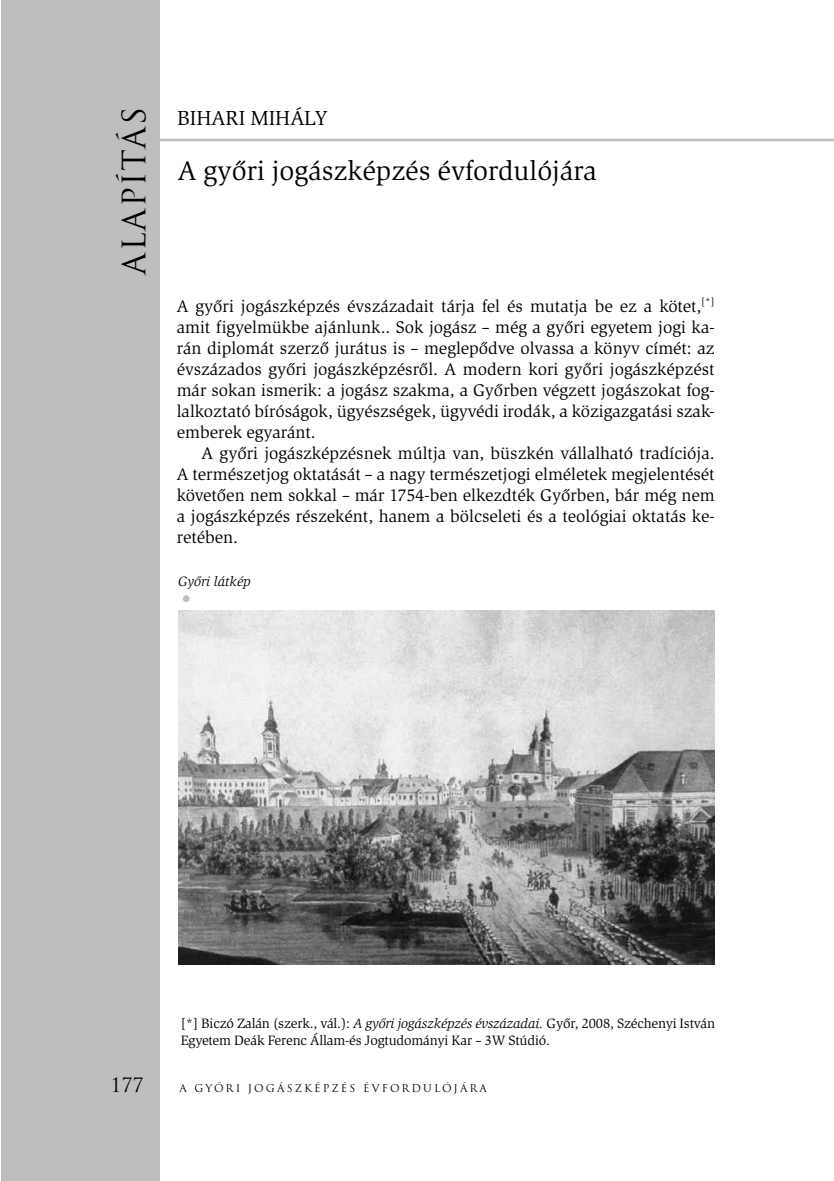
<style>
.page{position:relative;width:834px;height:1181px;background:#fff}
.page>*{position:absolute;margin:0;border:0;box-sizing:border-box;transform-origin:0 0}
.t1{font:31.5px "Trajan Pro";color:#000}
.t2{font:28px "Slimbach HU";color:#000}
.t3{font:italic 24.5px "Slimbach HU";color:#bcbec0}
.t4{font:21px "Slimbach HU";color:#000}
.t5{font:19.25px "Trajan Pro";color:#000}
.t6{font:17.5px/21px "Slimbach HU";color:#000}
.t7{font:14px/16.8px "Slimbach HU";letter-spacing:-.01em;color:#000}
.t8{font:italic 14px "Slimbach HU";color:#000}
.t9{font:10.5px "Trajan Pro";letter-spacing:.2em;color:#000}
.s1{font-style:italic}
</style>
<div class="page">
<div style="left:1px;top:0;width:159px;height:1181px;background:#bcbec0"></div>
<hr style="left:156px;top:139px;width:677px;height:2px;background:#bcbec0">
<img style="left:179px;top:611px;width:535px;height:353px">
<h1 class="t1" style="left:114px;top:275px;width:170px;rotate:-90deg">ALAP ÍTÁS</h1>
<p class="t4" style="left:177px;top:106px;width:113px">Bihari Mihál</p>
<p class="t4" style="left:315px;top:106px;width:12px">y</p>
<h2 class="t2" style="left:178px;top:154px;width:420px">A győri jogászképzés évfordulójára</h2>
<p class="t6" style="left:177px;top:295px;width:539px">A győri jogászképzés évszázadait tárja fel és mutatja be ez a kötet,<sup>[*] </sup>amit figyelmükbe ajánlunk.. Sok jogász – még a győri egyetem jogi ka&shy;rán diplomát szerző jurátus is – meglepődve olvassa a könyv címét: az évszázados győri jogászképzésről. A modern kori győri jogászképzést már sokan ismerik: a jogász szakma, a Győrben végzett jogászokat fog&shy;lalkoztató bíróságok, ügyészségek, ügyvédi irodák, a közigazgatási szak&shy;emberek egyaránt.<br>A</p>
<p class="t6" style="left:177px;top:442px;width:539px;text-align:justify;text-indent:43px">győri jogászképzésnek múltja van, büszkén vállalható tradíciója.<br>A természetjog oktatását – a nagy természetjogi elméletek megjelentését követően nem sokkal – már 1754-ben elkezdték Győrben, bár még nem a jogászképzés részeként, hanem a bölcseleti és a teológiai oktatás ke&shy;retében.</p>
<p class="t8" style="left:178px;top:573px;width:74px">Győri látkép</p>
<h3 class="t3" style="left:178px;top:585px;width:18px">•</h3>
<p class="t7" style="left:181px;top:1015px;width:535px">[*] Biczó Zalán (szerk., vál.): <span class="s1">A győri jogászképzés évszázadai.</span> Győr, 2008, Széchenyi István<br>Egyetem Deák Ferenc Állam-és Jogtudományi Kar – 3W Stúdió.</p>
<p class="t9" style="left:179px;top:1081px;width:79px">A G YŐRI JOG</p>
<p class="t9" style="left:277px;top:1081px;width:106px">ÁSZKÉPZÉS ÉVFORD</p>
<p class="t9" style="left:423px;top:1081px;width:20px">ULÓJ</p>
<p class="t9" style="left:460px;top:1081px;width:19px">ÁRA</p>
<p class="t5" style="left:107px;top:1072px;width:34px">177</p>
<p class="t9" style="left:179px;top:1081px;width:107px">JOG ELM ÉL ET É</p>
<p class="t9" style="left:300px;top:1081px;width:11px">JOGR</p>
<p class="t9" style="left:339px;top:1081px;width:99px">END SZERKUTAT</p>
<p class="t9" style="left:455px;top:1081px;width:17px">ÁS</p>
<p class="t5" style="left:110px;top:1072px;width:34px">177</p>
</div>
